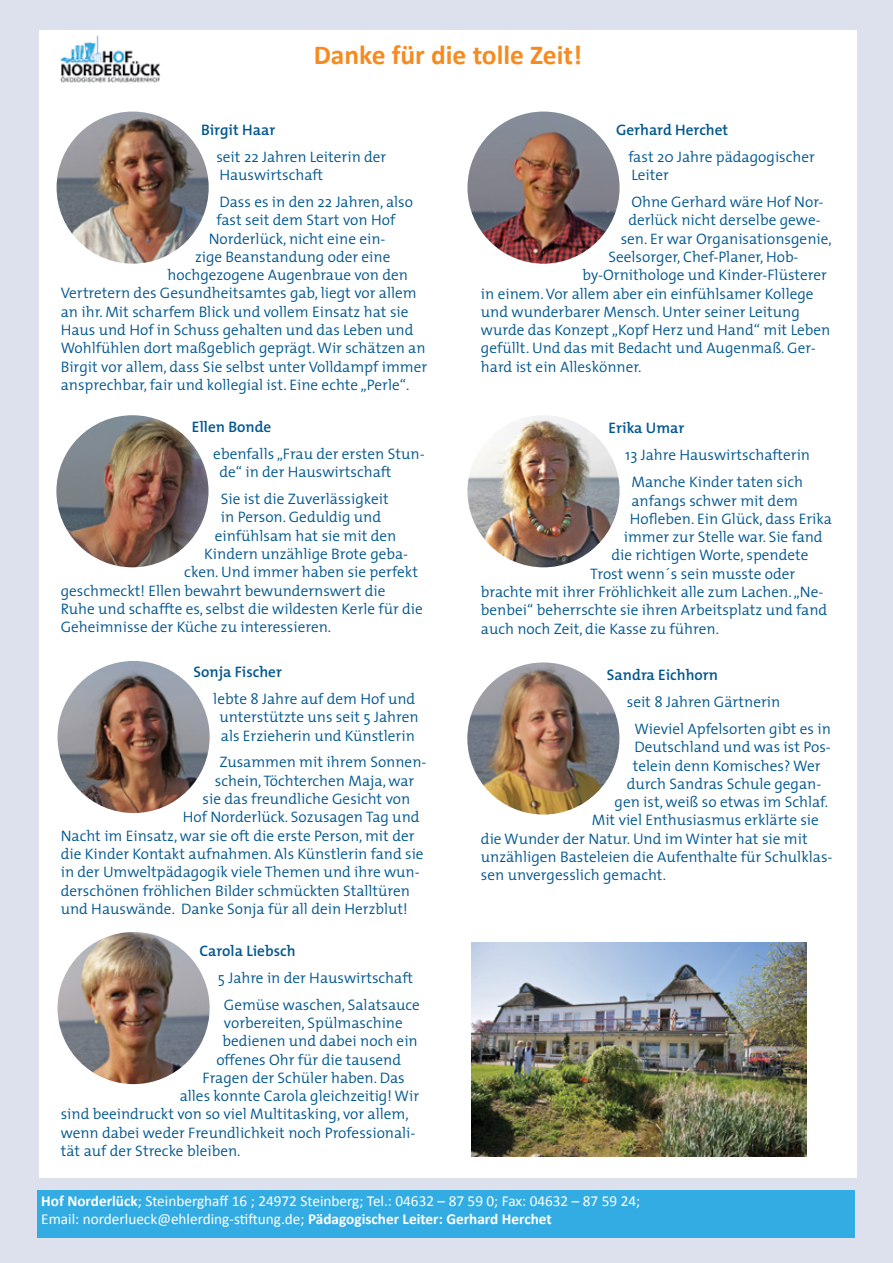
<style>
.page{position:relative;width:893px;height:1263px;background:#dce1ed}
.page>*{position:absolute;margin:0;border:0;box-sizing:border-box;transform-origin:0 0}
.t1{font:700 27.45px "Calibri";color:#f68b1f}
.t2{font:300 15.3px/18.3px "The Mix";color:#00578f}
.t3{font:15.3px/18.3px "Calibri";color:#fff}
.t4{font:600 15.3px "The Mix";color:#00578f}
.s1{font-weight:700}
</style>
<div class="page">
<div style="left:39px;top:75px;width:817px;height:1103px;background:#fff"></div>
<div style="left:39px;top:30px;width:817px;height:66px;background:#fff"></div>
<div style="left:37px;top:1190px;width:817px;height:48px;background:#33ace3"></div>
<img style="left:60px;top:35px;width:101px;height:48px">
<img style="left:56px;top:415px;width:152px;height:152px;border-radius:76px">
<img style="left:467px;top:112px;width:153px;height:152px;border-radius:76px">
<img style="left:57px;top:112px;width:152px;height:152px;border-radius:76px">
<img style="left:467px;top:662px;width:152px;height:152px;border-radius:76px">
<img style="left:467px;top:415px;width:153px;height:152px;border-radius:76px">
<img style="left:58px;top:661px;width:152px;height:152px;border-radius:76px">
<img style="left:58px;top:932px;width:152px;height:152px;border-radius:76px">
<img style="left:471px;top:943px;width:335px;height:214px">
<h1 class="t1" style="left:314px;top:37px;width:270px">Danke für die tolle Zeit!</h1>
<p class="t4" style="left:201px;top:120px;width:76px">Birgit Haar</p>
<p class="t2" style="left:216px;top:147px;width:172px">seit 22 Jahren Leiterin der<br>Hauswirtschaft</p>
<p class="t2" style="left:219px;top:193px;width:195px">Dass es in den 22 Jahren, also</p>
<p class="t2" style="left:216px;top:211px;width:180px">fast seit dem Start von Hof</p>
<p class="t2" style="left:209px;top:229px;width:178px">Norderlück, nicht eine ein-</p>
<p class="t2" style="left:195px;top:248px;width:197px">zige Beanstandung oder eine</p>
<p class="t2" style="left:168px;top:266px;width:242px">hochgezogene Augenbraue von den</p>
<p class="t2" style="left:61px;top:284px;width:357px">Vertretern des Gesundheitsamtes gab, liegt vor allem</p>
<p class="t2" style="left:61px;top:303px;width:349px">an ihr. Mit scharfem Blick und vollem Einsatz hat sie</p>
<p class="t2" style="left:61px;top:321px;width:354px">Haus und Hof in Schuss gehalten und das Leben und</p>
<p class="t2" style="left:61px;top:339px;width:366px">Wohlfühlen dort maßgeblich geprägt. Wir schätzen an</p>
<p class="t2" style="left:61px;top:357px;width:368px">Birgit vor allem, dass Sie selbst unter Volldampf immer</p>
<p class="t2" style="left:61px;top:376px;width:350px">ansprechbar, fair und kollegial ist. Eine echte „Perle“.</p>
<p class="t4" style="left:192px;top:417px;width:81px">Ellen Bonde</p>
<p class="t2" style="left:219px;top:444px;width:207px;text-indent:-6px">ebenfalls „Frau der ersten Stun&shy;de“ in der Hauswirtschaft</p>
<p class="t2" style="left:221px;top:490px;width:169px">Sie ist die Zuverlässigkeit</p>
<p class="t2" style="left:221px;top:508px;width:162px">in Person. Geduldig und</p>
<p class="t2" style="left:215px;top:526px;width:183px">einfühlsam hat sie mit den</p>
<p class="t2" style="left:204px;top:545px;width:206px">Kindern unzählige Brote geba-</p>
<p class="t2" style="left:184px;top:563px;width:235px">cken. Und immer haben sie perfekt</p>
<p class="t2" style="left:61px;top:581px;width:326px">geschmeckt! Ellen bewahrt bewundernswert die</p>
<p class="t2" style="left:61px;top:600px;width:364px">Ruhe und schaffte es, selbst die wildesten Kerle für die</p>
<p class="t2" style="left:61px;top:618px;width:272px">Geheimnisse der Küche zu interessieren.</p>
<p class="t4" style="left:193px;top:662px;width:90px">Sonja Fischer</p>
<p class="t2" style="left:213px;top:690px;width:207px;text-align:center">lebte 8 Jahre auf dem Hof und unterstützte uns seit 5 Jahren als Erzieherin und Künstlerin</p>
<p class="t2" style="left:219px;top:753px;width:209px">Zusammen mit ihrem Sonnen-</p>
<p class="t2" style="left:215px;top:771px;width:201px">schein, Töchterchen Maja, war</p>
<p class="t2" style="left:203px;top:790px;width:209px">sie das freundliche Gesicht von</p>
<p class="t2" style="left:183px;top:808px;width:238px">Hof Norderlück. Sozusagen Tag und</p>
<p class="t2" style="left:61px;top:826px;width:355px">Nacht im Einsatz, war sie oft die erste Person, mit der</p>
<p class="t2" style="left:61px;top:845px;width:364px">die Kinder Kontakt aufnahmen. Als Künstlerin fand sie</p>
<p class="t2" style="left:61px;top:863px;width:361px">in der Umweltpädagogik viele Themen und ihre wun-</p>
<p class="t2" style="left:61px;top:881px;width:351px">derschönen fröhlichen Bilder schmückten Stalltüren</p>
<p class="t2" style="left:61px;top:900px;width:349px">und Hauswände. Danke Sonja für all dein Herzblut!</p>
<p class="t4" style="left:200px;top:941px;width:97px">Carola Liebsch</p>
<p class="t2" style="left:218px;top:964px;width:203px;line-height:27px;text-align:center">5 Jahre in der Hauswirtschaft<br>Gemüse waschen, Salatsauce</p>
<p class="t2" style="left:224px;top:1014px;width:180px">vorbereiten, Spülmaschine</p>
<p class="t2" style="left:222px;top:1032px;width:197px">bedienen und dabei noch ein</p>
<p class="t2" style="left:216px;top:1050px;width:186px">offenes Ohr für die tausend</p>
<p class="t2" style="left:203px;top:1069px;width:204px">Fragen der Schüler haben. Das</p>
<p class="t2" style="left:180px;top:1087px;width:241px">alles konnte Carola gleichzeitig! Wir</p>
<p class="t2" style="left:61px;top:1105px;width:349px">sind beeindruckt von so viel Multitasking, vor allem,</p>
<p class="t2" style="left:61px;top:1123px;width:356px">wenn dabei weder Freundlichkeit noch Professionali-</p>
<p class="t2" style="left:61px;top:1142px;width:181px">tät auf der Strecke bleiben.</p>
<p class="t4" style="left:616px;top:120px;width:114px">Gerhard Herchet</p>
<p class="t2" style="left:628px;top:147px;width:188px">fast 20 Jahre pädagogischer<br>Leiter</p>
<p class="t2" style="left:631px;top:193px;width:194px">Ohne Gerhard wäre Hof Nor-</p>
<p class="t2" style="left:628px;top:211px;width:194px">derlück nicht derselbe gewe-</p>
<p class="t2" style="left:621px;top:229px;width:213px">sen. Er war Organisationsgenie,</p>
<p class="t2" style="left:608px;top:248px;width:192px">Seelsorger, Chef-Planer, Hob-</p>
<p class="t2" style="left:583px;top:266px;width:246px">by-Ornithologe und Kinder-Flüsterer</p>
<p class="t2" style="left:481px;top:284px;width:334px">in einem. Vor allem aber ein einfühlsamer Kollege</p>
<p class="t2" style="left:481px;top:303px;width:320px">und wunderbarer Mensch. Unter seiner Leitung</p>
<p class="t2" style="left:481px;top:321px;width:351px">wurde das Konzept „Kopf Herz und Hand“ mit Leben</p>
<p class="t2" style="left:481px;top:339px;width:336px">gefüllt. Und das mit Bedacht und Augenmaß. Ger-</p>
<p class="t2" style="left:481px;top:358px;width:162px">hard ist ein Alleskönner.</p>
<p class="t4" style="left:608px;top:418px;width:77px">Erika Umar</p>
<p class="t2" style="left:625px;top:442px;width:186px;line-height:27px;text-align:center">13 Jahre Hauswirtschafterin<br>Manche Kinder taten sich</p>
<p class="t2" style="left:631px;top:491px;width:168px">anfangs schwer mit dem</p>
<p class="t2" style="left:630px;top:510px;width:204px">Hofleben. Ein Glück, dass Erika</p>
<p class="t2" style="left:624px;top:528px;width:200px">immer zur Stelle war. Sie fand</p>
<p class="t2" style="left:611px;top:546px;width:199px">die richtigen Worte, spendete</p>
<p class="t2" style="left:590px;top:565px;width:207px">Trost wenn´s sein musste oder</p>
<p class="t2" style="left:481px;top:583px;width:344px">brachte mit ihrer Fröhlichkeit alle zum Lachen. „Ne-</p>
<p class="t2" style="left:481px;top:601px;width:348px">benbei“ beherrschte sie ihren Arbeitsplatz und fand</p>
<p class="t2" style="left:481px;top:619px;width:240px">auch noch Zeit, die Kasse zu führen.</p>
<p class="t4" style="left:607px;top:665px;width:113px">Sandra Eichhorn</p>
<p class="t2" style="left:634px;top:688px;width:198px;line-height:27px;text-indent:-8px">seit 8 Jahren Gärtnerin<br>Wieviel Apfelsorten gibt es in</p>
<p class="t2" style="left:634px;top:738px;width:198px">Deutschland und was ist Pos-</p>
<p class="t2" style="left:633px;top:756px;width:189px">telein denn Komisches? Wer</p>
<p class="t2" style="left:627px;top:775px;width:196px">durch Sandras Schule gegan-</p>
<p class="t2" style="left:615px;top:793px;width:215px">gen ist, weiß so etwas im Schlaf.</p>
<p class="t2" style="left:592px;top:811px;width:229px">Mit viel Enthusiasmus erklärte sie</p>
<p class="t2" style="left:481px;top:829px;width:328px">die Wunder der Natur. Und im Winter hat sie mit</p>
<p class="t2" style="left:481px;top:848px;width:353px">unzähligen Basteleien die Aufenthalte für Schulklas-</p>
<p class="t2" style="left:481px;top:866px;width:187px">sen unvergesslich gemacht.</p>
<p class="t3" style="left:41px;top:1192px;width:600px"><span class="s1">Hof Norderlück</span>; Steinberghaff 16 ; 24972 Steinberg; Tel.: 04632 – 87 59 0; Fax: 04632 – 87 59 24;<br>Email: norderlueck@ehlerding-stiftung.de; <span class="s1">Pädagogischer Leiter: Gerhard Herchet</span></p>
</div>
